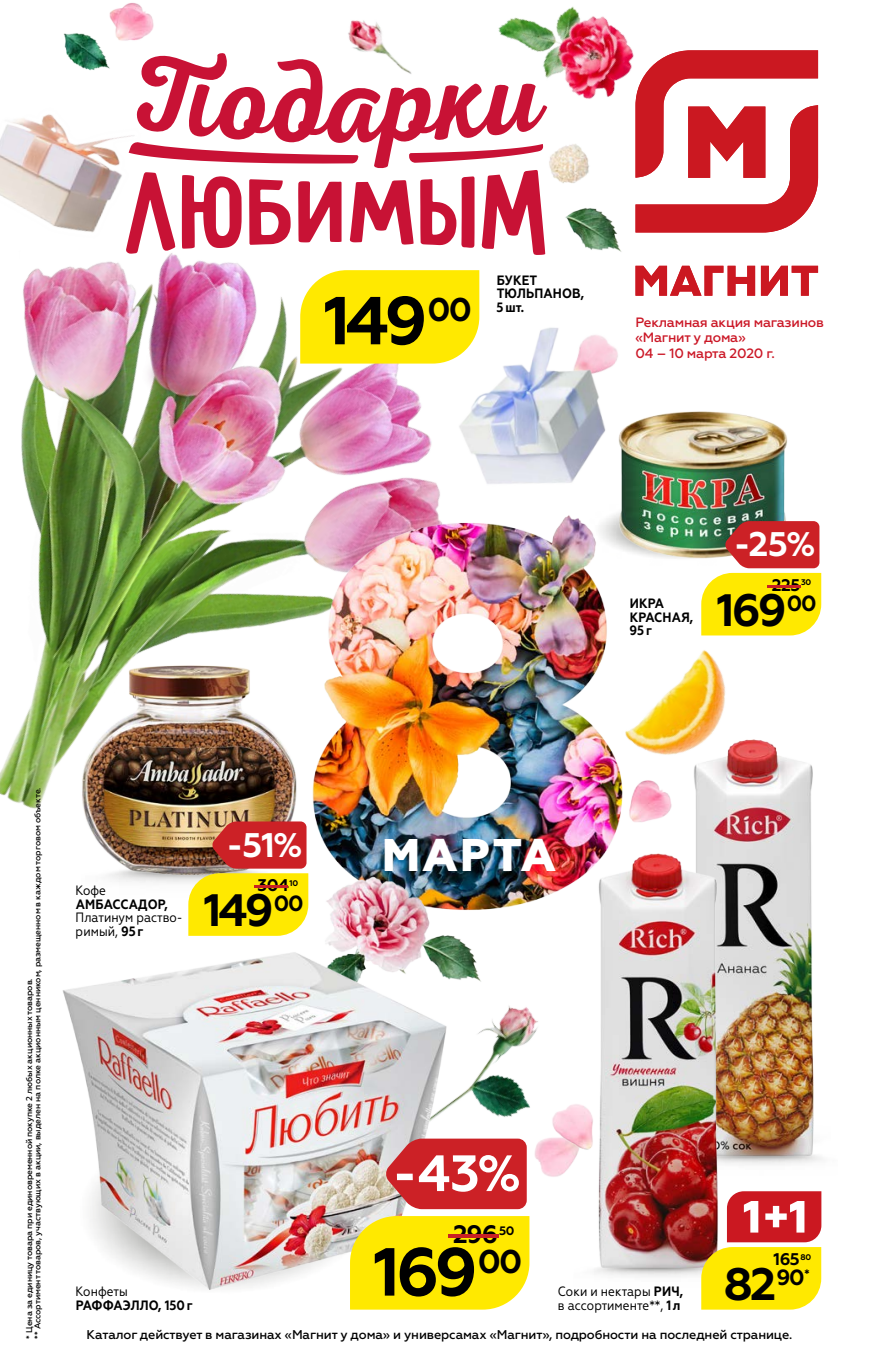
<style>
.page{position:relative;width:869px;height:1365px;background:#fff}
.page>*{position:absolute;margin:0;border:0;box-sizing:border-box;transform-origin:0 0}
.t1{font:700 67.73px "Geometria";letter-spacing:-.07em;color:#000}
.t2{font:700 50.93px "Geometria";color:#fff}
.t3{font:800 45.68px "Geometria";letter-spacing:.04em;color:#fff}
.t4{font:700 45.32px "Geometria";letter-spacing:-.06em;color:#000}
.t5{font:700 34.12px "Geometria";color:#fff}
.t6{font:700 25.2px "Geometria";color:#000}
.t7{font:700 16.8px "Geometria";letter-spacing:-.03em;color:#000}
.t8{font:13.47px/13.5px "Geometria Narrow";color:#000}
.t9{font:700 13.47px/13.5px "Geometria Narrow";letter-spacing:.01em;color:#000}
.t10{font:500 13.47px/15.2px "Geometria";letter-spacing:-.02em;color:#cb1726}
.t11{font:500 12.6px "Geometria";letter-spacing:-.01em;color:#000}
.t12{font:700 12.25px "Geometria";color:#000}
.t13{font:500 8.4px/8.4px "Geometria";letter-spacing:-.01em;color:#000}
.t14{font:700 8.22px "Geometria";color:#000}
.s1{font-size:16.8px;color:#c92024}
.s2{font-weight:700}
.s3{font-size:25.2px;color:#c92024}
.s4{font-weight:400}
</style>
<div class="page">
<img style="left:0;top:255px;width:480px;height:554px">
<img style="left:0;top:114px;width:145px;height:145px">
<img style="left:724px;top:739px;width:97px;height:420px">
<img style="left:598px;top:970px;width:126px;height:296px">
<img style="left:80px;top:661px;width:114px;height:218px">
<svg style="left:188px;top:821px;width:6px;height:84px"></svg>
<img style="left:618px;top:411px;width:170px;height:110px">
<svg style="left:126px;top:53px;width:420px;height:202px"></svg>
<svg style="left:760px;top:266px;width:57px;height:30px"></svg>
<svg style="left:635px;top:266px;width:119px;height:30px"></svg>
<svg style="left:635px;top:50px;width:182px;height:182px"></svg>
<img style="left:63px;top:33px;width:47px;height:38px">
<img style="left:487px;top:6px;width:165px;height:119px">
<img style="left:532px;top:130px;width:57px;height:74px">
<img style="left:581px;top:1097px;width:19px;height:61px">
<img style="left:454px;top:1006px;width:127px;height:176px">
<img style="left:194px;top:493px;width:537px;height:477px">
<img style="left:318px;top:872px;width:115px;height:33px">
<img style="left:609px;top:643px;width:145px;height:138px">
<img style="left:332px;top:20px;width:98px;height:62px">
<img style="left:103px;top:2px;width:51px;height:48px">
<img style="left:62px;top:905px;width:392px;height:385px">
<svg style="left:385px;top:1138px;width:141px;height:70px"></svg>
<svg style="left:350px;top:1215px;width:179px;height:94px"></svg>
<img style="left:418px;top:930px;width:67px;height:57px">
<img style="left:565px;top:208px;width:57px;height:44px">
<img style="left:444px;top:316px;width:174px;height:178px">
<svg style="left:300px;top:270px;width:179px;height:93px"></svg>
<svg style="left:701px;top:1191px;width:120px;height:118px"></svg>
<svg style="left:701px;top:521px;width:119px;height:114px"></svg>
<p class="t1" style="left:323px;top:280px;width:150px">149<sup>00</sup></p>
<p class="t9" style="left:496px;top:273px;width:89px">БУКЕТ<br>ТЮЛЬПАНОВ,<br>5шт.</p>
<p class="t10" style="left:635px;top:315px;width:190px">Рекламная акция магазинов «Магнит у дома»<br>04 – 10 марта 2020 г.</p>
<p class="t9" style="left:629px;top:597px;width:65px">ИКРА<br>КРАСНАЯ,<br>95г</p>
<p class="t5" style="left:733px;top:524px;width:83px">-25%</p>
<p class="t4" style="left:716px;top:583px;width:101px">169<sup>00</sup></p>
<p class="t7" style="left:771px;top:575px;width:30px">225</p>
<p class="t14" style="left:755px;top:577px;width:56px"><span class="s1">-</span>30</p>
<p class="t13" style="left:25px;top:1338px;width:552px;rotate:-90deg">* Цена за единицу товара при единовременной покупке 2 любых акционных товаров.<br>** Ассортимент товаров, участвующих в акции, выделен на полке акционным ценником, размещенном в каждом торговом объекте.</p>
<p class="t8" style="left:76px;top:883px;width:108px">Кофе<br><span class="s2">АМБАССАДОР,<br></span>Платинум раство&shy;римый, <span class="s2">95г</span></p>
<p class="t5" style="left:226px;top:824px;width:78px">-51%</p>
<p class="t4" style="left:204px;top:883px;width:101px">149<sup>00</sup></p>
<p class="t7" style="left:257px;top:875px;width:33px">304</p>
<p class="t14" style="left:243px;top:877px;width:56px"><span class="s1">-</span>10</p>
<p class="t3" style="left:381px;top:827px;width:176px">МАРТА</p>
<p class="t2" style="left:392px;top:1142px;width:130px">-43%</p>
<p class="t6" style="left:453px;top:1219px;width:47px">296</p>
<p class="t12" style="left:432px;top:1222px;width:84px"><span class="s3">-</span>50</p>
<p class="t1" style="left:373px;top:1231px;width:150px">169<sup>00</sup></p>
<p class="t7" style="left:773px;top:1249px;width:39px">165<sup>80</sup></p>
<p class="t4" style="left:723px;top:1257px;width:87px">82<sup>90</sup><sup>*</sup></p>
<p class="t8" style="left:557px;top:1284px;width:127px">Соки и нектары <span class="s2">РИЧ, </span>в ассортименте**, <span class="s2">1л</span></p>
<p class="t11" style="left:87px;top:1326px;width:707px">Каталог действует в магазинах «Магнит у дома» и универсамах «Магнит», подробности на последней странице.</p>
<p class="t9" style="left:76px;top:1284px;width:118px"><span class="s4">Конфеты<br></span>РАФФАЭЛЛО, 150г</p>
</div>
